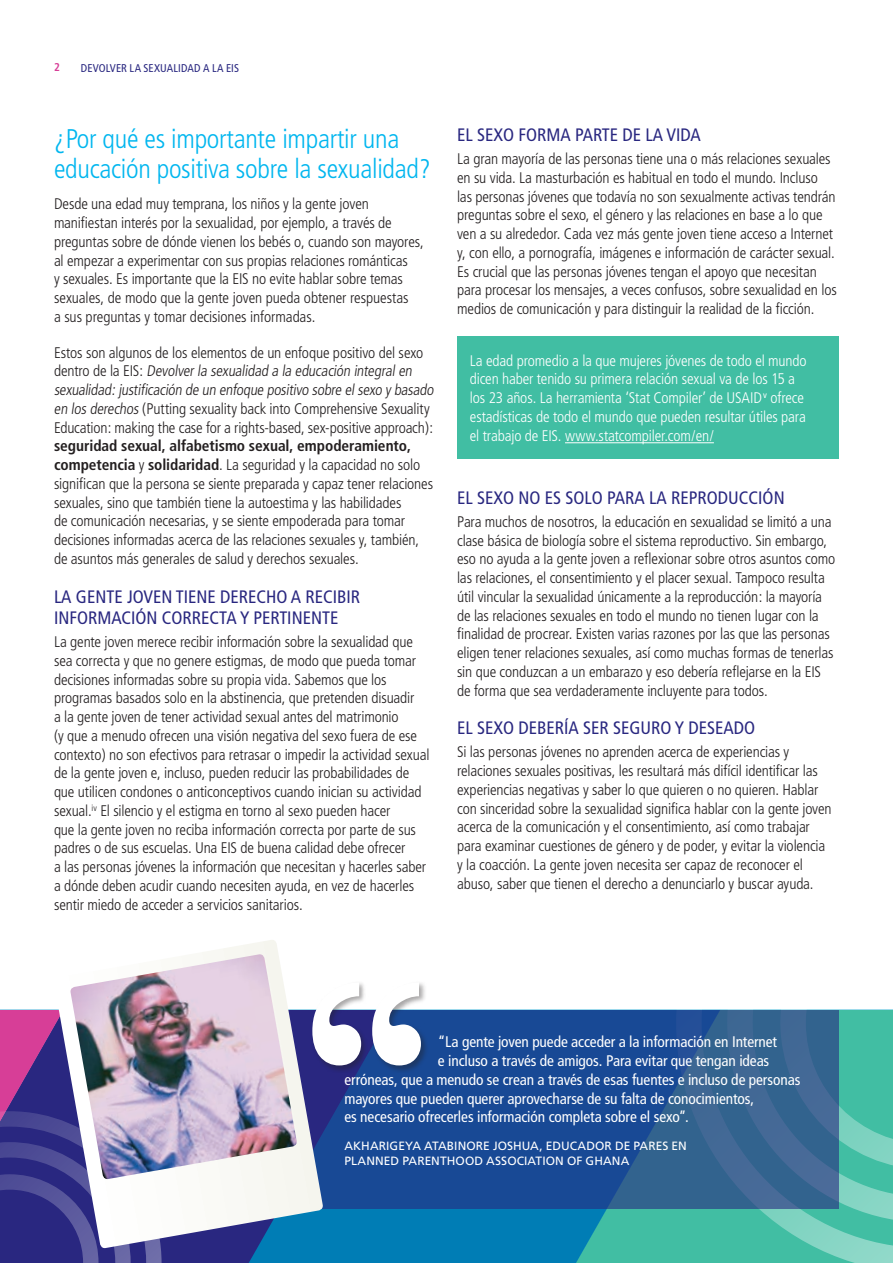
<style>
.page{position:relative;width:893px;height:1263px;background:#fff}
.page>*{position:absolute;margin:0;border:0;box-sizing:border-box;transform-origin:0 0}
.t1{font:300 condensed 27px/30px "Frutiger";letter-spacing:-.01em;color:#00b6ef}
.t2{font:condensed 18px/21.6px "Frutiger";color:#292780}
.t3{font:300 condensed 15.3px/18.8px "Frutiger";letter-spacing:-.01em;color:#231f20}
.t4{font:condensed 15.3px "Frutiger";letter-spacing:-.005em;color:#fff}
.t5{font:300 condensed 15.3px/18.8px "Frutiger";letter-spacing:-.01em;color:#fff}
.t6{font:12px/15px "Frutiger";letter-spacing:.005em;color:#fff}
.t7{font:condensed 11.25px "Frutiger";letter-spacing:.01em;color:#292780}
.t8{font:700 condensed 11.25px "Frutiger";color:#d73e97}
.s1{font-weight:700}
</style>
<div class="page">
<svg style="left:393px;top:1208px;width:283px;height:55px;background:#138faf"></svg>
<svg style="left:162px;top:1208px;width:231px;height:55px;background:#086aa9"></svg>
<svg style="left:676px;top:1009px;width:217px;height:254px;background:#53c3ac"></svg>
<svg style="left:324px;top:1010px;width:515px;height:198px;background:#245293"></svg>
<div style="left:457px;top:336px;width:382px;height:122px;background:#41bea3"></div>
<hr style="left:565px;top:442px;width:149px;height:1px;background:#fff">
<svg style="left:0;top:1010px;width:162px;height:253px;background:#59358a"></svg>
<img style="left:53px;top:940px;width:271px;height:309px">
<div style="left:311px;top:981px;width:117px;height:92px;background:#231f20;opacity:.4"></div>
<svg style="left:312px;top:982px;width:109px;height:83px"></svg>
<p class="t8" style="left:54px;top:61px;width:7px">2</p>
<p class="t7" style="left:81px;top:62px;width:160px">DEVOLVER LA SEXUALIDAD A LA EIS</p>
<h1 class="t1" style="left:54px;top:124px;width:378px">¿Por qué es importante impartir una educación positiva sobre la sexualidad?</h1>
<p class="t3" style="left:54px;top:195px;width:371px">Desde una edad muy temprana, los niños y la gente joven manifiestan interés por la sexualidad, por ejemplo, a través de preguntas sobre de dónde vienen los bebés o, cuando son mayores, al empezar a experimentar con sus propias relaciones románticas<br>y sexuales. Es importante que la EIS no evite hablar sobre temas sexuales, de modo que la gente joven pueda obtener respuestas<br>a sus preguntas y tomar decisiones informadas.</p>
<p class="t3" style="left:54px;top:343px;width:384px">Estos son algunos de los elementos de un enfoque positivo del sexo<br>d e n t r o d e la EI S : Devolverla sexualidad a la educación integralen sexualidad:justificación de un enfoque positivo sobre elsexo y basado en los derechos (Putting sexuality back into Comprehensive Sexuality Education: making the case for a rights-based, sex-positive approach):</p>
<p class="t3" style="left:54px;top:437px;width:381px"><span class="s1">seguridad sexual, alfabetismo sexual, empoderamiento, competencia</span> y <span class="s1">solidaridad</span>. La seguridad y la capacidad no solo significan que la persona se siente preparada y capaz tener relaciones sexuales, sino que también tiene la autoestima y las habilidades<br>de comunicación necesarias, y se siente empoderada para tomar decisiones informadas acerca de las relaciones sexuales y, también, de asuntos más generales de salud y derechos sexuales.</p>
<p class="t2" style="left:54px;top:586px;width:308px">LA GENTE JOVEN TIENE DERECHO A RECIBIR<br>INFORMACIÓN CORRECTA Y PERTINENTE</p>
<p class="t3" style="left:54px;top:633px;width:377px">La gente joven merece recibir información sobre la sexualidad que sea correcta y que no genere estigmas, de modo que pueda tomar decisiones informadas sobre su propia vida. Sabemos que los programas basados solo en la abstinencia, que pretenden disuadir<br>a la gente joven de tener actividad sexual antes del matrimonio<br>(y que a menudo ofrecen una visión negativa del sexo fuera de ese contexto) no son efectivos para retrasar o impedir la actividad sexual de la gente joven e, incluso, pueden reducir las probabilidades de que utilicen condones o anticonceptivos cuando inician su actividad sexual.<sup>iv</sup> El silencio y el estigma en torno al sexo pueden hacer<br>que la gente joven no reciba información correcta por parte de sus padres o de sus escuelas. Una EIS de buena calidad debe ofrecer<br>a las personas jóvenes la información que necesitan y hacerles saber a dónde deben acudir cuando necesiten ayuda, en vez de hacerles sentir miedo de acceder a servicios sanitarios.</p>
<p class="t2" style="left:457px;top:124px;width:245px">EL SEXO FORMA PARTE DE LA VIDA</p>
<p class="t3" style="left:457px;top:150px;width:381px">La gran mayoría de las personas tiene una o más relaciones sexuales en su vida. La masturbación es habitual en todo el mundo. Incluso<br>las personas jóvenes que todavía no son sexualmente activas tendrán preguntas sobre el sexo, el género y las relaciones en base a lo que ven a su alrededor. Cada vez más gente joven tiene acceso a Internet y, con ello, a pornografía, imágenes e información de carácter sexual.<br>Es crucial que las personas jóvenes tengan el apoyo que necesitan para procesar los mensajes, a veces confusos, sobre sexualidad en los medios de comunicación y para distinguir la realidad de la ficción.</p>
<p class="t5" style="left:470px;top:351px;width:338px">La edad promedio a la que mujeres jóvenes de todo el mundo dicen haber tenido su primera relación sexual va de los 15 a los 23 años. La herramienta ‘Stat Compiler’ de USAID<sup>v</sup> ofrece estadísticas de todo el mundo que pueden resultar útiles para el trabajo de EIS. www.statcompiler.com/en/</p>
<p class="t2" style="left:457px;top:487px;width:329px">EL SEXO NO ES SOLO PARA LA REPRODUCCIÓN</p>
<p class="t3" style="left:457px;top:512px;width:380px">Para muchos de nosotros, la educación en sexualidad se limitó a una clase básica de biología sobre el sistema reproductivo. Sin embargo, eso no ayuda a la gente joven a reflexionar sobre otros asuntos como las relaciones, el consentimiento y el placer sexual. Tampoco resulta útil vincular la sexualidad únicamente a la reproducción: la mayoría de las relaciones sexuales en todo el mundo no tienen lugar con la finalidad de procrear. Existen varias razones por las que las personas eligen tener relaciones sexuales, así como muchas formas de tenerlas sin que conduzcan a un embarazo y eso debería reflejarse en la EIS de forma que sea verdaderamente incluyente para todos.</p>
<p class="t2" style="left:457px;top:717px;width:299px">EL SEXO DEBERÍA SER SEGURO Y DESEADO</p>
<p class="t3" style="left:457px;top:743px;width:376px">Si las personas jóvenes no aprenden acerca de experiencias y relaciones sexuales positivas, les resultará más difícil identificar las experiencias negativas y saber lo que quieren o no quieren. Hablar con sinceridad sobre la sexualidad significa hablar con la gente joven acerca de la comunicación y el consentimiento, así como trabajar para examinar cuestiones de género y de poder, y evitar la violencia y la coacción. La gente joven necesita ser capaz de reconocer el abuso, saber que tienen el derecho a denunciarlo y buscar ayuda.</p>
<p class="t4" style="left:438px;top:1033px;width:341px">“La gente joven puede acceder a la información en Internet</p>
<p class="t4" style="left:438px;top:1052px;width:333px">e incluso a través de amigos. Para evitar que tengan ideas</p>
<p class="t4" style="left:344px;top:1070px;width:457px">erróneas, que a menudo se crean a través de esas fuentes e incluso de personas</p>
<p class="t4" style="left:344px;top:1089px;width:411px">mayores que pueden querer aprovecharse de su falta de conocimientos,</p>
<p class="t4" style="left:344px;top:1108px;width:346px">es necesario ofrecerles información completa sobre el sexo”.</p>
<p class="t6" style="left:344px;top:1138px;width:344px">AKHARIGEYA ATABINORE JOSHUA, EDUCADOR DE PARES EN<br>PLANNED PARENTHOOD ASSOCIATION OF GHANA</p>
</div>
